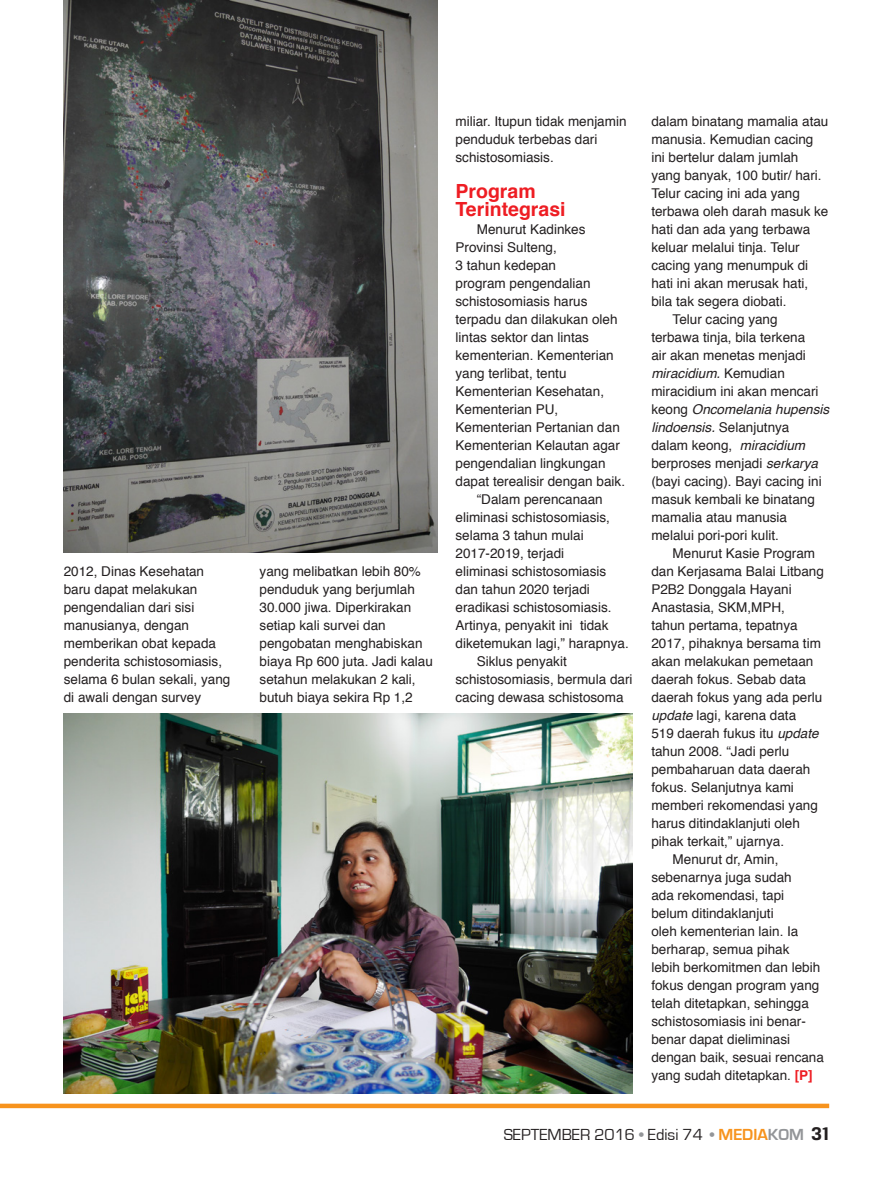
<style>
.page{position:relative;width:893px;height:1191px;background:#fff}
.page>*{position:absolute;margin:0;border:0;box-sizing:border-box;transform-origin:0 0}
.isi_sub{font:700 19.5px/18px "Helvetica";color:#ee1d23}
.t1{font:16.5px "Eurostile";color:#231f20}
.isi{font:13.5px/18px "Helvetica";color:#231f20}
.s1{font-style:italic}
.s2{font-weight:700;color:#ee1d23}
.s3{font-weight:700;color:#939598}
.s4{font-weight:700;color:#f7931d}
.s5{font-family:"Breuer Text";font-weight:700;font-size:19.5px}
</style>
<div class="page">
<div style="left:0;top:1103px;width:829px;height:5px;background:#f7931d"></div>
<img style="left:64px;top:713px;width:568px;height:380px">
<img style="left:64px;top:0;width:373px;height:553px">
<p class="isi" style="left:64px;top:563px;width:168px">2012, Dinas Kesehatan baru dapat melakukan pengendalian dari sisi manusianya, dengan memberikan obat kepada penderita schistosomiasis, selama 6 bulan sekali, yang di awali dengan survey</p>
<p class="isi" style="left:260px;top:563px;width:175px">yang melibatkan lebih 80% penduduk yang berjumlah<br>30.000 jiwa. Diperkirakan setiap kali survei dan pengobatan menghabiskan biaya Rp 600 juta. Jadi kalau setahun melakukan 2 kali, butuh biaya sekira Rp 1,2</p>
<p class="isi" style="left:455px;top:113px;width:173px">miliar. Itupun tidak menjamin penduduk terbebas dari schistosomiasis.</p>
<p class="isi_sub" style="left:455px;top:182px;width:112px">Program<br>Terintegrasi</p>
<p class="isi" style="left:455px;top:221px;width:171px;text-indent:21px">Menurut Kadinkes<br>Provinsi Sulteng,<br>3 tahun kedepan<br>program pengendalian schistosomiasis harus terpadu dan dilakukan oleh lintas sektor dan lintas kementerian. Kementerian yang terlibat, tentu<br>Kementerian Kesehatan,<br>Kementerian PU,<br>Kementerian Pertanian dan<br>Kementerian Kelautan agar pengendalian lingkungan dapat terealisir dengan baik.</p>
<p class="isi" style="left:455px;top:491px;width:175px;text-indent:21px">“Dalam perencanaan eliminasi schistosomiasis, selama 3 tahun mulai<br>2017-2019, terjadi<br>eliminasi schistosomiasis dan tahun 2020 terjadi eradikasi schistosomiasis.<br>Artinya, penyakit ini tidak diketemukan lagi,” harapnya.</p>
<p class="isi" style="left:455px;top:653px;width:179px;text-indent:21px">Siklus penyakit schistosomiasis, bermula dari cacing dewasa schistosoma</p>
<p class="isi" style="left:651px;top:113px;width:179px">dalam binatang mamalia atau manusia. Kemudian cacing ini bertelur dalam jumlah yang banyak, 100 butir/ hari.<br>Telur cacing ini ada yang terbawa oleh darah masuk ke hati dan ada yang terbawa keluar melalui tinja. Telur cacing yang menumpuk di hati ini akan merusak hati, bila tak segera diobati.</p>
<p class="isi" style="left:651px;top:311px;width:179px;text-indent:21px">Telur cacing yang<br>terbawa tinja, bila terkena<br>air akan menetas menjadi <span class="s1">miracidium.</span> Kemudian miracidium ini akan mencari keong <span class="s1">Oncomelania hupensis lindoensis.</span> Selanjutnya dalam keong, <span class="s1">miracidium </span>berproses menjadi <span class="s1">serkarya </span>(bayi cacing). Bayi cacing ini masuk kembali ke binatang mamalia atau manusia melalui pori-pori kulit.</p>
<p class="isi" style="left:651px;top:545px;width:174px;text-indent:21px">Menurut Kasie Program dan Kerjasama Balai Litbang<br>P2B2 Donggala Hayani<br>Anastasia, SKM,MPH,<br>tahun pertama, tepatnya<br>2017, pihaknya bersama tim akan melakukan pemetaan daerah fokus. Sebab data daerah fokus yang ada perlu <span class="s1">update</span> lagi, karena data<br>519 daerah fukus itu <span class="s1">update </span>tahun 2008. “Jadi perlu pembaharuan data daerah fokus. Selanjutnya kami memberi rekomendasi yang harus ditindaklanjuti oleh pihak terkait,” ujarnya.</p>
<p class="isi" style="left:651px;top:851px;width:174px;text-indent:21px">Menurut dr, Amin, sebenarnya juga sudah<br>ada rekomendasi, tapi belum ditindaklanjuti<br>oleh kementerian lain. Ia berharap, semua pihak<br>lebih berkomitmen dan lebih fokus dengan program yang telah ditetapkan, sehingga schistosomiasis ini benar&shy;benar dapat dieliminasi dengan baik, sesuai rencana yang sudah ditetapkan. <span class="s2">[P]</span></p>
<p class="t1" style="left:504px;top:1126px;width:327px">SEPTEMBER 2016 <span class="s3">•</span> Edisi 74 <span class="s3">•</span> <span class="s4">MEDIA</span><span class="s3">KOM</span> <span class="s5">31</span></p>
</div>
